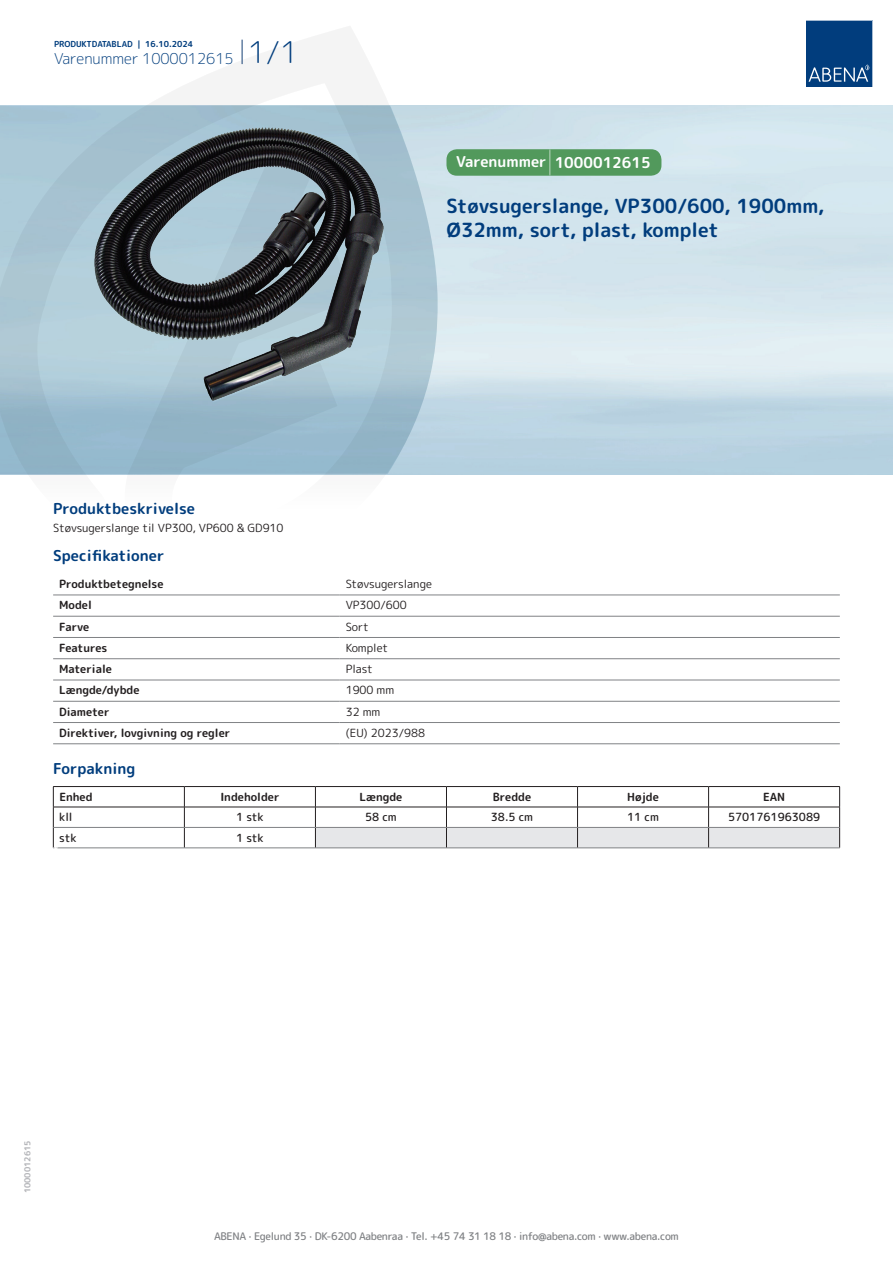
<style>
.page{position:relative;width:893px;height:1263px;background:#fff}
.page>*{position:absolute;margin:0;border:0;box-sizing:border-box;transform-origin:0 0}
.t1{font:700 19.5px/24px "Rounded Mplus 1 c";color:#013d7d}
.t2{font:700 15px "Rounded Mplus 1 c";color:#013d7d}
.t3{font:300 15px "Rounded Mplus 1 c";color:#013d7d}
.t4{font:700 15px "Rounded Mplus 1 c";color:#fff}
.t5{font:700 11.25px "Rounded Mplus 1 c";color:#231f20}
.t6{font:11.25px "Rounded Mplus 1 c";color:#231f20}
.t7{font:500 11.25px "Rounded Mplus 1 c";color:#231f20}
.t8{font:500 10.5px "Rounded Mplus 1 c";letter-spacing:-.03em;color:#808285}
.t9{font:700 10.5px "Rounded Mplus 1 c";color:#fff}
.t10{font:700 8.25px "Rounded Mplus 1 c";color:#013d7d}
.t11{font:700 8.25px "Rounded Mplus 1 c";color:#b2b3b7}
.s1{font-size:30px}
.s2{font-size:25.5px}
</style>
<div class="page">
<svg style="left:0;top:26px;width:439px;height:569px"></svg>
<svg style="left:0;top:106px;width:438px;height:368px;background:#a4c2d1"></svg>
<svg style="left:242px;top:40px;width:1px;height:24px"></svg>
<svg style="left:806px;top:20px;width:67px;height:67px;background:#144b86"></svg>
<img style="left:94px;top:127px;width:290px;height:275px">
<hr style="left:53px;top:595px;width:287px;height:1px;background:#808285">
<hr style="left:340px;top:595px;width:500px;height:1px;background:#808285">
<hr style="left:53px;top:616px;width:287px;height:1px;background:#808285">
<hr style="left:340px;top:616px;width:500px;height:1px;background:#808285">
<hr style="left:53px;top:637px;width:287px;height:1px;background:#808285">
<hr style="left:340px;top:637px;width:500px;height:1px;background:#808285">
<hr style="left:53px;top:658px;width:287px;height:1px;background:#808285">
<hr style="left:340px;top:658px;width:500px;height:1px;background:#808285">
<hr style="left:53px;top:680px;width:287px;height:1px;background:#808285">
<hr style="left:340px;top:680px;width:500px;height:1px;background:#808285">
<hr style="left:53px;top:701px;width:287px;height:1px;background:#808285">
<hr style="left:340px;top:701px;width:500px;height:1px;background:#808285">
<hr style="left:53px;top:722px;width:287px;height:1px;background:#808285">
<hr style="left:340px;top:722px;width:500px;height:1px;background:#808285">
<hr style="left:53px;top:743px;width:287px;height:1px;background:#808285">
<hr style="left:340px;top:743px;width:500px;height:1px;background:#808285">
<hr style="left:53px;top:786px;width:131px;height:1px;background:#231f20">
<hr style="left:184px;top:786px;width:131px;height:1px;background:#231f20">
<hr style="left:315px;top:786px;width:131px;height:1px;background:#231f20">
<hr style="left:446px;top:786px;width:131px;height:1px;background:#231f20">
<hr style="left:577px;top:786px;width:132px;height:1px;background:#231f20">
<hr style="left:709px;top:786px;width:131px;height:1px;background:#231f20">
<hr style="left:53px;top:807px;width:131px;height:1px;background:#231f20">
<hr style="left:184px;top:807px;width:131px;height:1px;background:#231f20">
<svg style="left:53px;top:787px;width:1px;height:61px"></svg>
<svg style="left:184px;top:787px;width:1px;height:61px"></svg>
<svg style="left:315px;top:787px;width:525px;height:61px"></svg>
<hr style="left:54px;top:827px;width:130px;height:1px;background:#808285">
<hr style="left:184px;top:827px;width:131px;height:1px;background:#808285">
<hr style="left:315px;top:827px;width:131px;height:1px;background:#808285">
<hr style="left:446px;top:827px;width:131px;height:1px;background:#808285">
<hr style="left:577px;top:827px;width:132px;height:1px;background:#808285">
<hr style="left:709px;top:827px;width:130px;height:1px;background:#808285">
<hr style="left:53px;top:848px;width:131px;height:1px;background:#808285">
<hr style="left:184px;top:848px;width:131px;height:1px;background:#808285">
<hr style="left:315px;top:848px;width:131px;height:1px;background:#808285">
<hr style="left:446px;top:848px;width:131px;height:1px;background:#808285">
<hr style="left:577px;top:848px;width:132px;height:1px;background:#808285">
<hr style="left:709px;top:848px;width:131px;height:1px;background:#808285">
<div style="left:446px;top:149px;width:215px;height:27px;background:#52995c;border-radius:10px"></div>
<p class="t10" style="left:54px;top:38px;width:141px">PRODUKTDATABLAD | 16.10.2024</p>
<h2 class="t3" style="left:54px;top:48px;width:246px">Varenummer 1000012615 <span class="s1">1/1</span></h2>
<h2 class="t4" style="left:456px;top:152px;width:196px">Varenummer <span class="s2">|</span> 1000012615</h2>
<h1 class="t1" style="left:446px;top:194px;width:380px">Støvsugerslange, VP300/600, 1900mm,<br>Ø32mm, sort, plast, komplet</h1>
<h2 class="t2" style="left:53px;top:498px;width:143px">Produktbeskrivelse</h2>
<p class="t6" style="left:53px;top:520px;width:232px">Støvsugerslange til VP300, VP600 &amp; GD910</p>
<h2 class="t2" style="left:53px;top:545px;width:113px">Specifikationer</h2>
<p class="t5" style="left:59px;top:576px;width:106px">Produktbetegnelse</p>
<p class="t6" style="left:346px;top:576px;width:88px">Støvsugerslange</p>
<p class="t5" style="left:59px;top:597px;width:34px">Model</p>
<p class="t6" style="left:346px;top:597px;width:63px">VP300/600</p>
<p class="t5" style="left:59px;top:618px;width:32px">Farve</p>
<p class="t6" style="left:346px;top:618px;width:25px">Sort</p>
<p class="t5" style="left:59px;top:640px;width:50px">Features</p>
<p class="t6" style="left:346px;top:640px;width:44px">Komplet</p>
<p class="t5" style="left:59px;top:661px;width:54px">Materiale</p>
<p class="t6" style="left:346px;top:661px;width:29px">Plast</p>
<p class="t5" style="left:59px;top:682px;width:82px">Længde/dybde</p>
<p class="t6" style="left:346px;top:682px;width:50px">1900 mm</p>
<p class="t5" style="left:59px;top:704px;width:52px">Diameter</p>
<p class="t6" style="left:346px;top:704px;width:36px">32 mm</p>
<p class="t5" style="left:59px;top:725px;width:173px">Direktiver, lovgivning og regler</p>
<p class="t6" style="left:346px;top:725px;width:81px">(EU) 2023/988</p>
<h2 class="t2" style="left:53px;top:758px;width:84px">Forpakning</h2>
<p class="t5" style="left:59px;top:789px;width:35px">Enhed</p>
<p class="t5" style="left:220px;top:789px;width:61px">Indeholder</p>
<p class="t5" style="left:359px;top:789px;width:44px">Længde</p>
<p class="t5" style="left:493px;top:789px;width:40px">Bredde</p>
<p class="t5" style="left:627px;top:789px;width:33px">Højde</p>
<p class="t5" style="left:763px;top:789px;width:24px">EAN</p>
<p class="t7" style="left:59px;top:809px;width:15px">kll</p>
<p class="t7" style="left:236px;top:809px;width:29px">1 stk</p>
<p class="t7" style="left:365px;top:809px;width:33px">58 cm</p>
<p class="t7" style="left:491px;top:809px;width:44px">38.5 cm</p>
<p class="t7" style="left:627px;top:809px;width:33px">11 cm</p>
<p class="t7" style="left:728px;top:809px;width:94px">5701761963089</p>
<p class="t7" style="left:59px;top:830px;width:19px">stk</p>
<p class="t7" style="left:236px;top:830px;width:29px">1 stk</p>
<p class="t9" style="left:53px;top:843px;width:7px">*</p>
<p class="t11" style="left:22px;top:1193px;width:54px;rotate:-90deg">1000012615</p>
<p class="t8" style="left:214px;top:1229px;width:466px">ABENA · Egelund 35 · DK-6200 Aabenraa · Tel. +45 74 31 18 18 · info@abena.com · www.abena.com</p>
</div>
